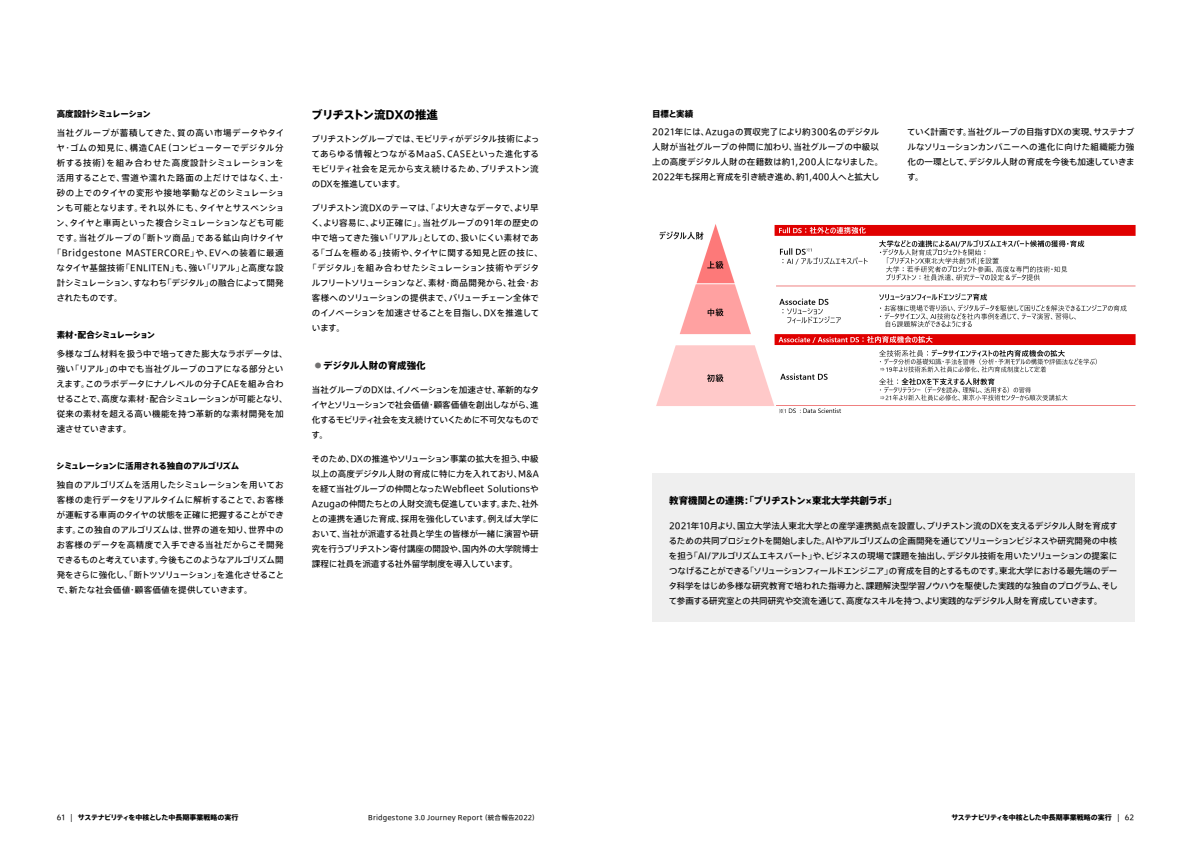
<style>
.page{position:relative;width:1191px;height:842px;background:#fff}
.page>*{position:absolute;margin:0;border:0;box-sizing:border-box;transform-origin:0 0}
.t1{font:700 11.5px "Bridgestone Type TP";letter-spacing:-.04em;color:#000}
.t2{font:700 9.5px "Bridgestone Type TP";color:#000}
.t3{font:8.5px/15px "Bridgestone Type TP";letter-spacing:.01em;color:#000;text-align:justify}
.t4{font:8.5px "Bridgestone Type TP";letter-spacing:.04em;color:#000}
.t5{font:8.5px "Bridgestone Type TP";letter-spacing:.05em;color:#000}
.t6{font:8.5px "Bridgestone Type TP";letter-spacing:.045em;color:#000}
.t7{font:8.5px "Bridgestone Type TP";letter-spacing:-.03em;color:#000}
.t8{font:8.5px "Bridgestone Type TP";letter-spacing:.03em;color:#000}
.t9{font:8.5px "Bridgestone Type TP";letter-spacing:.055em;color:#000}
.t10{font:700 8.5px "Bridgestone Type TP";letter-spacing:-.06em;color:#000}
.t11{font:8.5px "Bridgestone Type TP";letter-spacing:-.02em;color:#000}
.t12{font:8.5px "Bridgestone Type TP";letter-spacing:.075em;color:#000}
.t13{font:700 8.5px "Bridgestone Type TP";letter-spacing:-.04em;color:#000}
.t14{font:8.5px "Bridgestone Type TP";letter-spacing:-.025em;color:#000}
.t15{font:700 7px "Bridgestone Type TP";letter-spacing:-.02em;color:#000}
.t16{font:6.5px "Bridgestone Type TP";letter-spacing:.025em;color:#000}
.s1{font-size:6.7px;color:#727171}
.s2{font-weight:400}
</style>
<div class="page">
<img style="left:656px;top:224px;width:480px;height:190px">
<div style="left:652px;top:473px;width:482px;height:149px;background:#efefef"></div>
<p class="t10" style="left:57px;top:106px;width:96px">高度設計シミュレーション</p>
<p class="t9" style="left:57px;top:125px;width:229px">当社グループが蓄積してきた、質の高い市場データやタイ</p>
<p class="t4" style="left:57px;top:140px;width:228px">ヤ・ゴムの知見に、構造CAE（コンピューターでデジタル分</p>
<p class="t9" style="left:57px;top:155px;width:228px">析する技術）を組み合わせた高度設計シミュレーションを</p>
<p class="t12" style="left:57px;top:170px;width:230px">活用することで、雪道や濡れた路面の上だけではなく、土・</p>
<p class="t4" style="left:57px;top:185px;width:229px">砂の上でのタイヤの変形や接地挙動などのシミュレーショ</p>
<p class="t8" style="left:56px;top:200px;width:230px">ンも可能となります。それ以外にも、タイヤとサスペンショ</p>
<p class="t3" style="left:56px;top:214px;width:229px">ン、タイヤと車両といった複合シミュレーションなども可能</p>
<p class="t6" style="left:56px;top:230px;width:229px">です。当社グループの「断トツ商品」である鉱山向けタイヤ</p>
<p class="t5" style="left:53px;top:245px;width:232px">「Bridgestone MASTERCORE」や、EVへの装着に最適</p>
<p class="t6" style="left:57px;top:260px;width:228px">なタイヤ基盤技術「ENLITEN」も、強い「リアル」と高度な設</p>
<p class="t7" style="left:57px;top:275px;width:228px">計シミュレーション、すなわち「デジタル」の融合によって開発</p>
<p class="t14" style="left:56px;top:290px;width:68px">されたものです。</p>
<p class="t10" style="left:57px;top:327px;width:100px">素材・配合シミュレーション</p>
<p class="t3" style="left:56px;top:345px;width:233px;text-align:left">多様なゴム材料を扱う中で培ってきた膨大なラボデータは、強い「リアル」の中でも当社グループのコアになる部分といえます。このラボデータにナノレベルの分子CAEを組み合わせることで、高度な素材・配合シミュレーションが可能となり、従来の素材を超える高い機能を持つ革新的な素材開発を加速させていきます。</p>
<p class="t13" style="left:56px;top:458px;width:184px">シミュレーションに活用される独自のアルゴリズム</p>
<p class="t3" style="left:56px;top:476px;width:229px">独自のアルゴリズムを活用したシミュレーションを用いてお客様の走行データをリアルタイムに解析することで、お客様が運転する車両のタイヤの状態を正確に把握することができます。この独自のアルゴリズムは、世界の道を知り、世界中のお客様のデータを高精度で入手できる当社だからこそ開発できるものと考えています。今後もこのようなアルゴリズム開発をさらに強化し、「断トツソリューション」を進化させることで、新たな社会価値・顧客価値を提供していきます。</p>
<h1 class="t1" style="left:311px;top:105px;width:128px">ブリヂストン流DXの推進</h1>
<p class="t3" style="left:311px;top:131px;width:230px">ブリヂストングループでは、モビリティがデジタル技術によってあらゆる情報とつながるMaaS、CASEといった進化するモビリティ社会を足元から支え続けるため、ブリヂストン流のDXを推進しています。</p>
<p class="t3" style="left:311px;top:199px;width:229px">ブリヂストン流DXのテーマは、「より大きなデータで、より早</p>
<p class="t5" style="left:311px;top:215px;width:229px">く、より容易に、より正確に」。当社グループの91年の歴史の</p>
<p class="t3" style="left:312px;top:229px;width:228px">中で培ってきた強い「リアル」としての、扱いにくい素材であ</p>
<p class="t8" style="left:311px;top:245px;width:233px">る「ゴムを極める」技術や、タイヤに関する知見と匠の技に、</p>
<p class="t4" style="left:308px;top:260px;width:233px">「デジタル」を組み合わせたシミュレーション技術やデジタ</p>
<p class="t11" style="left:312px;top:275px;width:228px">ルフリートソリューションなど、素材・商品開発から、社会・お</p>
<p class="t7" style="left:312px;top:290px;width:229px">客様へのソリューションの提供まで、バリューチェーン全体で</p>
<p class="t3" style="left:312px;top:304px;width:229px">のイノベーションを加速させることを目指し、DXを推進して</p>
<p class="t3" style="left:312px;top:319px;width:35px">います。</p>
<p class="t2" style="left:315px;top:357px;width:113px"><span class="s1">●</span> デジタル人財の育成強化</p>
<p class="t3" style="left:311px;top:382px;width:229px">当社グループのDXは、イノベーションを加速させ、革新的なタイヤとソリューションで社会価値・顧客価値を創出しながら、進化するモビリティ社会を支え続けていくために不可欠なものです。</p>
<p class="t3" style="left:311px;top:450px;width:229px">そのため、DXの推進やソリューション事業の拡大を担う、中級以上の高度デジタル人財の育成に特に力を入れており、M&amp;Aを経て当社グループの仲間となったWebfleet SolutionsやAzugaの仲間たちとの人財交流も促進しています。また、社外との連携を通じた育成、採用を強化しています。例えば大学において、当社が派遣する社員と学生の皆様が一緒に演習や研究を行うブリヂストン寄付講座の開設や、国内外の大学院博士課程に社員を派遣する社外留学制度を導入しています。</p>
<p class="t10" style="left:652px;top:106px;width:43px">目標と実績</p>
<p class="t3" style="left:652px;top:124px;width:233px;text-align:left">2021年には、Azugaの買収完了により約300名のデジタル人財が当社グループの仲間に加わり、当社グループの中級以上の高度デジタル人財の在籍数は約1,200人になりました。2022年も採用と育成を引き続き進め、約1,400人へと拡大し</p>
<p class="t3" style="left:907px;top:124px;width:229px">ていく計画です。当社グループの⽬ 指すDXの実現、サステナブルなソリューションカンパニーへの進化に向けた組織能力強化の一環として、デジタル人財の育成を今後も加速していきます。</p>
<p class="t2" style="left:669px;top:493px;width:229px">教育機関との連携：「ブリヂストン×東北大学共創ラボ」</p>
<p class="t3" style="left:669px;top:517px;width:450px">2021年10月より、国立大学法人東北大学との産学連携拠点を設置し、ブリヂストン流のDXを支えるデジタル人財を育成するための共同プロジェクトを開始しました。AIやアルゴリズムの企画開発を通じてソリューションビジネスや研究開発の中核を担う「AI/アルゴリズムエキスパート」や、ビジネスの現場で課題を抽出し、デジタル技術を用いたソリューションの提案につなげることができる「ソリューションフィールドエンジニア」の育成を目的とするものです。東北大学における最先端のデータ科学をはじめ多様な研究教育で培われた指導力と、課題解決型学習ノウハウを駆使した実践的な独自のプログラム、そして参画する研究室との共同研究や交流を通じて、高度なスキルを持つ、より実践的なデジタル人財を育成していきます。</p>
<p class="t15" style="left:57px;top:811px;width:183px"><span class="s2">61 |</span> サステナビリティを中核とした中長期事業戦略の実行</p>
<p class="t16" style="left:368px;top:812px;width:172px">Bridgestone 3.0 Journey Report（統合報告2022）</p>
<p class="t15" style="left:951px;top:811px;width:184px">サステナビリティを中核とした中長期事業戦略の実行 <span class="s2">| 62</span></p>
</div>
